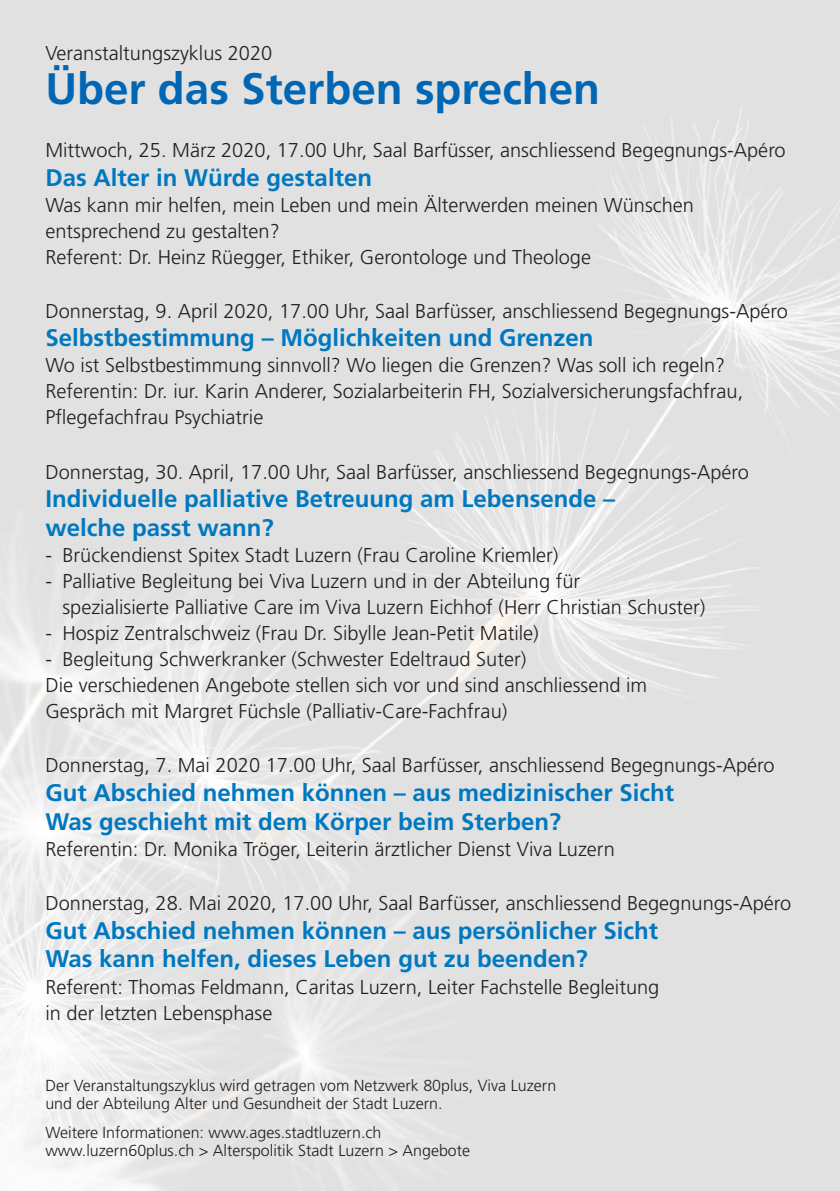
<style>
.page{position:relative;width:840px;height:1191px;background:#fff}
.page>*{position:absolute;margin:0;border:0;box-sizing:border-box;transform-origin:0 0}
.text_hinten{font:700 44px "Frutiger";color:#0166b3}
.titel_hinten{font:700 24px/28.8px "Frutiger";color:#0078c0}
.text_hinten-2{font:300 20px/26px "Frutiger";color:#231f20}
.text_hinten-3{font:300 16px/18px "Frutiger";color:#231f20}
</style>
<div class="page">
<img style="left:0;top:0;width:839px;height:1191px">
<p class="text_hinten-2" style="left:45px;top:41px;width:228px">Veranstaltungszyklus 2020</p>
<p class="text_hinten" style="left:45px;top:63px;width:556px">Über das Sterben sprechen</p>
<p class="text_hinten-2" style="left:45px;top:137px;width:741px">Mittwoch, 25. März 2020, 17.00 Uhr, Saal Barfüsser, anschliessend Begegnungs-Apéro</p>
<p class="titel_hinten" style="left:45px;top:163px;width:328px">Das Alter in Würde gestalten</p>
<p class="text_hinten-2" style="left:45px;top:192px;width:649px">Was kann mir helfen, mein Leben und mein Älterwerden meinen Wünschen entsprechend zu gestalten?</p>
<p class="text_hinten-2" style="left:45px;top:244px;width:547px">Referent: Dr. Heinz Rüegger, Ethiker, Gerontologe und Theologe</p>
<p class="text_hinten-2" style="left:45px;top:298px;width:743px">Donnerstag, 9. April 2020, 17.00 Uhr, Saal Barfüsser, anschliessend Begegnungs-Apéro</p>
<p class="titel_hinten" style="left:45px;top:324px;width:549px">Selbstbestimmung – Möglichkeiten und Grenzen</p>
<p class="text_hinten-2" style="left:45px;top:353px;width:681px">Wo ist Selbstbestimmung sinnvoll? Wo liegen die Grenzen? Was soll ich regeln?</p>
<p class="text_hinten-2" style="left:45px;top:379px;width:699px">Referentin: Dr. iur. Karin Anderer, Sozialarbeiterin FH, Sozialversicherungsfachfrau,<br>Pflegefachfrau Psychiatrie</p>
<p class="text_hinten-2" style="left:45px;top:459px;width:704px">Donnerstag, 30. April, 17.00 Uhr, Saal Barfüsser, anschliessend Begegnungs-Apéro</p>
<p class="titel_hinten" style="left:45px;top:485px;width:571px">Individuelle palliative Betreuung am Lebensende – welche passt wann?</p>
<p class="text_hinten-2" style="left:45px;top:542px;width:514px">- Brückendienst Spitex Stadt Luzern (Frau Caroline Kriemler)</p>
<p class="text_hinten-2" style="left:62px;top:568px;width:644px;text-indent:-17px">- Palliative Begleitung bei Viva Luzern und in der Abteilung für<br>spezialisierte Palliative Care im Viva Luzern Eichhof (Herr Christian Schuster)</p>
<p class="text_hinten-2" style="left:45px;top:620px;width:494px">- Hospiz Zentralschweiz (Frau Dr. Sibylle Jean-Petit Matile)</p>
<p class="text_hinten-2" style="left:45px;top:646px;width:482px">- Begleitung Schwerkranker (Schwester Edeltraud Suter)</p>
<p class="text_hinten-2" style="left:45px;top:672px;width:603px">Die verschiedenen Angebote stellen sich vor und sind anschliessend im<br>Gespräch mit Margret Füchsle (Palliativ-Care-Fachfrau)</p>
<p class="text_hinten-2" style="left:45px;top:752px;width:730px">Donnerstag, 7. Mai 2020 17.00 Uhr, Saal Barfüsser, anschliessend Begegnungs-Apéro</p>
<p class="titel_hinten" style="left:45px;top:778px;width:630px">Gut Abschied nehmen können – aus medizinischer Sicht</p>
<p class="titel_hinten" style="left:45px;top:807px;width:517px">Was geschieht mit dem Körper beim Sterben?</p>
<p class="text_hinten-2" style="left:45px;top:836px;width:571px">Referentin: Dr. Monika Tröger, Leiterin ärztlicher Dienst Viva Luzern</p>
<p class="text_hinten-2" style="left:45px;top:890px;width:747px">Donnerstag, 28. Mai 2020, 17.00 Uhr, Saal Barfüsser, anschliessend Begegnungs-Apéro</p>
<p class="titel_hinten" style="left:45px;top:916px;width:614px">Gut Abschied nehmen können – aus persönlicher Sicht</p>
<p class="titel_hinten" style="left:45px;top:945px;width:543px">Was kann helfen, dieses Leben gut zu beenden?</p>
<p class="text_hinten-2" style="left:45px;top:974px;width:615px">Referent: Thomas Feldmann, Caritas Luzern, Leiter Fachstelle Begleitung in der letzten Lebensphase</p>
<p class="text_hinten-3" style="left:45px;top:1076px;width:512px">Der Veranstaltungszyklus wird getragen vom Netzwerk 80plus, Viva Luzern und der Abteilung Alter und Gesundheit der Stadt Luzern.</p>
<p class="text_hinten-3" style="left:45px;top:1123px;width:426px">Weitere Informationen: www.ages.stadtluzern.ch www.luzern60plus.ch &gt; Alterspolitik Stadt Luzern &gt; Angebote</p>
</div>
